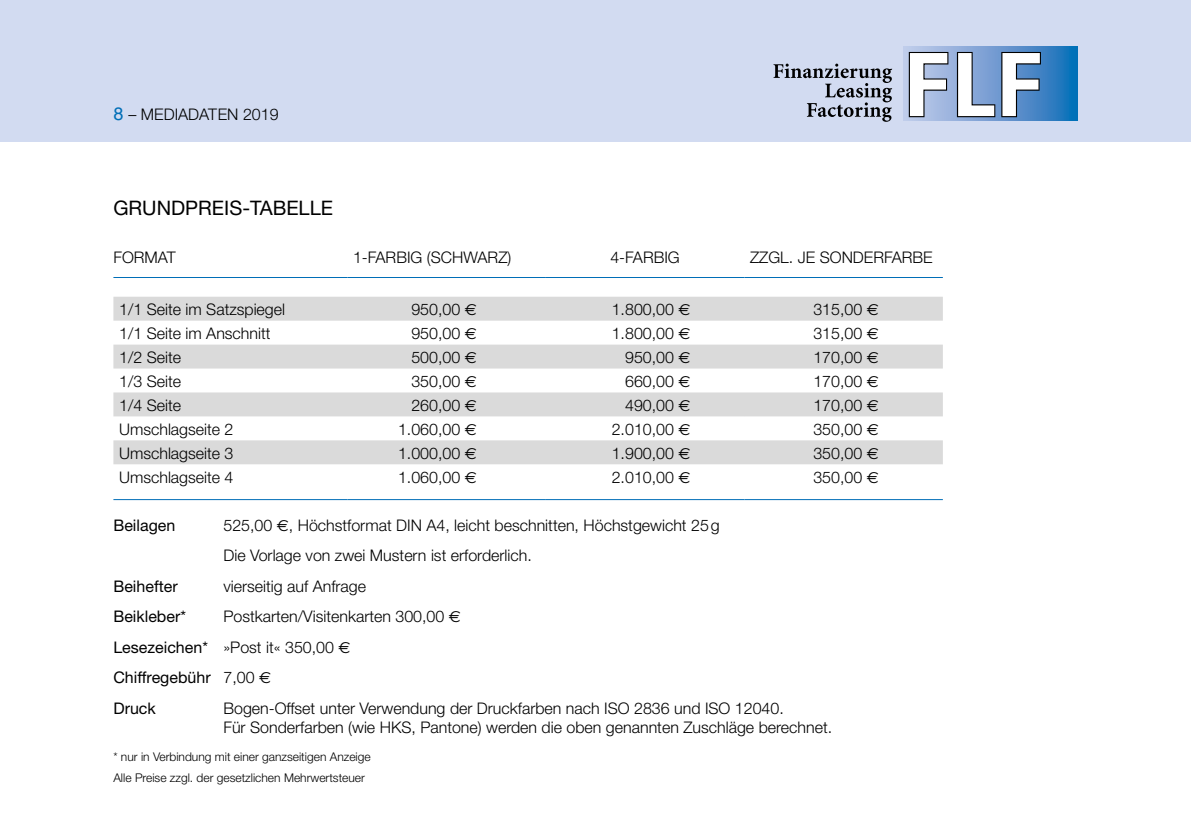
<style>
.page{position:relative;width:1191px;height:840px;background:#fff}
.page>*{position:absolute;margin:0;border:0;box-sizing:border-box;transform-origin:0 0}
.t1{font:20px "Helvetica Neue";color:#000}
.t2{font:300 16px/30.6px "Helvetica Neue";color:#000}
.t3{font:16px "Helvetica Neue";color:#000}
.t4{font:300 12px/21.6px "Helvetica Neue";color:#000}
.s1{font-family:"Helvetica";font-weight:400;font-size:18px;color:#006eb7}
.s2{font-family:"Euro Sans";font-weight:400}
.s3{font-weight:400}
</style>
<div class="page">
<div style="left:0;top:0;width:1191px;height:142px;background:#d2dbf1"></div>
<svg style="left:903px;top:47px;width:174px;height:74px;background:#448ac7"></svg>
<svg style="left:773px;top:64px;width:119px;height:58px"></svg>
<svg style="left:907px;top:51px;width:135px;height:67px;background:#a9bbd3"></svg>
<svg style="left:113px;top:296px;width:830px;height:168px;fill:#dadada"></svg>
<hr style="left:113px;top:499px;width:234px;height:1px;background:#006eb7">
<hr style="left:347px;top:499px;width:199px;height:1px;background:#006eb7">
<hr style="left:546px;top:499px;width:198px;height:1px;background:#006eb7">
<hr style="left:744px;top:499px;width:199px;height:1px;background:#006eb7">
<hr style="left:113px;top:277px;width:234px;height:1px;background:#006eb7">
<hr style="left:347px;top:277px;width:199px;height:1px;background:#006eb7">
<hr style="left:546px;top:277px;width:198px;height:1px;background:#006eb7">
<hr style="left:744px;top:277px;width:199px;height:1px;background:#006eb7">
<p class="t2" style="left:113px;top:99px;width:167px"><span class="s1">8</span> – MEDIADATEN 2019</p>
<p class="t1" style="left:113px;top:196px;width:221px">GRUNDPREIS-TABELLE</p>
<p class="t2" style="left:113px;top:242px;width:64px">FORMAT</p>
<p class="t2" style="left:353px;top:242px;width:160px">1-FARBIG (SCHWARZ)</p>
<p class="t2" style="left:610px;top:242px;width:71px">4-FARBIG</p>
<p class="t2" style="left:750px;top:242px;width:184px">ZZGL. JE SONDERFARBE</p>
<p class="t2" style="left:119px;top:293px;width:167px">1/1 Seite im Satzspiegel</p>
<p class="t2" style="left:411px;top:293px;width:67px">950,00 <span class="s2">1</span></p>
<p class="t2" style="left:612px;top:293px;width:80px">1.800,00 <span class="s2">1</span></p>
<p class="t2" style="left:813px;top:293px;width:67px">315,00 <span class="s2">1</span></p>
<p class="t2" style="left:119px;top:317px;width:153px">1/1 Seite im Anschnitt</p>
<p class="t2" style="left:411px;top:317px;width:67px">950,00 <span class="s2">1</span></p>
<p class="t2" style="left:612px;top:317px;width:80px">1.800,00 <span class="s2">1</span></p>
<p class="t2" style="left:813px;top:317px;width:67px">315,00 <span class="s2">1</span></p>
<p class="t2" style="left:119px;top:341px;width:63px">1/2 Seite</p>
<p class="t2" style="left:411px;top:341px;width:67px">500,00 <span class="s2">1</span></p>
<p class="t2" style="left:625px;top:341px;width:67px">950,00 <span class="s2">1</span></p>
<p class="t2" style="left:813px;top:341px;width:67px">170,00 <span class="s2">1</span></p>
<p class="t2" style="left:119px;top:365px;width:63px">1/3 Seite</p>
<p class="t2" style="left:411px;top:365px;width:67px">350,00 <span class="s2">1</span></p>
<p class="t2" style="left:625px;top:365px;width:67px">660,00 <span class="s2">1</span></p>
<p class="t2" style="left:813px;top:365px;width:67px">170,00 <span class="s2">1</span></p>
<p class="t2" style="left:119px;top:389px;width:63px">1/4 Seite</p>
<p class="t2" style="left:411px;top:389px;width:67px">260,00 <span class="s2">1</span></p>
<p class="t2" style="left:625px;top:389px;width:67px">490,00 <span class="s2">1</span></p>
<p class="t2" style="left:813px;top:389px;width:67px">170,00 <span class="s2">1</span></p>
<p class="t2" style="left:119px;top:413px;width:116px">Umschlagseite 2</p>
<p class="t2" style="left:398px;top:413px;width:80px">1.060,00 <span class="s2">1</span></p>
<p class="t2" style="left:612px;top:413px;width:80px">2.010,00 <span class="s2">1</span></p>
<p class="t2" style="left:813px;top:413px;width:67px">350,00 <span class="s2">1</span></p>
<p class="t2" style="left:119px;top:437px;width:116px">Umschlagseite 3</p>
<p class="t2" style="left:398px;top:437px;width:80px">1.000,00 <span class="s2">1</span></p>
<p class="t2" style="left:612px;top:437px;width:80px">1.900,00 <span class="s2">1</span></p>
<p class="t2" style="left:813px;top:437px;width:67px">350,00 <span class="s2">1</span></p>
<p class="t2" style="left:119px;top:461px;width:116px">Umschlagseite 4</p>
<p class="t2" style="left:398px;top:461px;width:80px">1.060,00 <span class="s2">1</span></p>
<p class="t2" style="left:612px;top:461px;width:80px">2.010,00 <span class="s2">1</span></p>
<p class="t2" style="left:813px;top:461px;width:67px">350,00 <span class="s2">1</span></p>
<p class="t3" style="left:113px;top:515px;width:63px">Beilagen</p>
<p class="t2" style="left:223px;top:509px;width:498px">525,00 <span class="s2">1</span>, Höchstformat DIN A4, leicht beschnitten, Höchstgewicht 25g<br>Die Vorlage von zwei Mustern ist erforderlich.</p>
<p class="t3" style="left:113px;top:576px;width:66px">Beihefter</p>
<p class="t2" style="left:223px;top:570px;width:144px">vierseitig auf Anfrage</p>
<p class="t3" style="left:113px;top:606px;width:74px">Beikleber*</p>
<p class="t2" style="left:113px;top:600px;width:349px;text-indent:110px">Postkarten/Visitenkarten 300,00 <span class="s2">1<br></span><span class="s3">Lesezeichen*</span> »Post it« 350,00 <span class="s2">1<br></span><span class="s3">Chiffregebühr</span> 7,00 <span class="s2">1<br></span><span class="s3">Druck</span></p>
<p class="t2" style="left:223px;top:698px;width:610px;line-height:19.2px">Bogen-Offset unter Verwendung der Druckfarben nach ISO 2836 und ISO 12040.<br>Für Sonderfarben (wie HKS, Pantone) werden die oben genannten Zuschläge berechnet.</p>
<p class="t4" style="left:113px;top:744px;width:259px">* nur in Verbindung mit einer ganzseitigen Anzeige<br>Alle Preise zzgl. der gesetzlichen Mehrwertsteuer</p>
</div>
